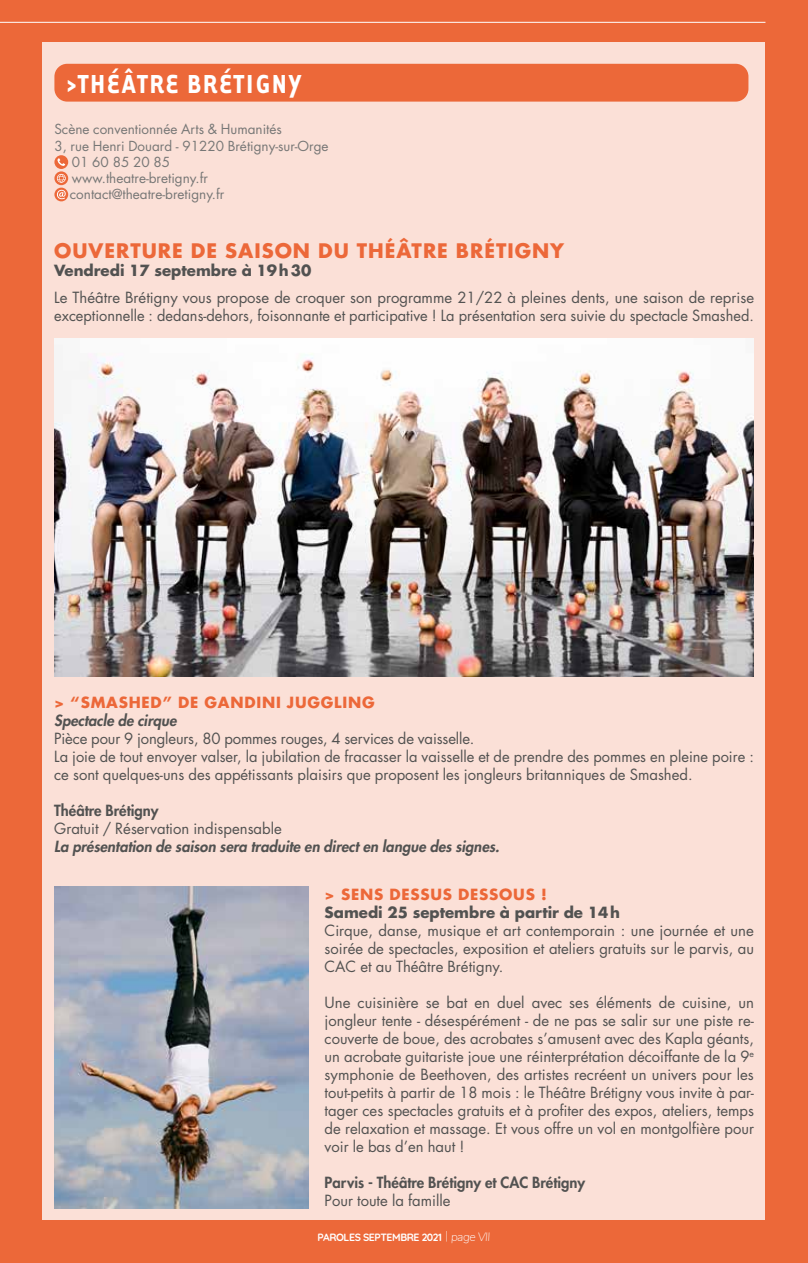
<style>
.page{position:relative;width:808px;height:1263px;background:#ec6839}
.page>*{position:absolute;margin:0;border:0;box-sizing:border-box;transform-origin:0 0}
.t1{font:700 30px "Tarzana Nar OT";letter-spacing:.06em;color:#fff}
.t2{font:700 19.5px "Futura Std";letter-spacing:.05em;color:#ec6839}
.t3{font:15px/18px "Futura Std";color:#525251}
.t4{font:italic 800 15px "Futura Std";color:#525251}
.t5{font:700 15px "Futura Std";color:#525251}
.t6{font:800 15px "Futura Std";color:#525251}
.t7{font:700 15px "Futura Std";letter-spacing:.05em;color:#ec6839}
.t8{font:13.5px "Futura Std";color:#777776}
.t9{font:700 10.5px "Quicksand";letter-spacing:-.04em;color:#fff}
.s1{font-family:"Alexina";font-weight:400;font-size:13.5px}
.s2{font-family:"Nunito";font-weight:200;font-style:italic;font-size:12px}
</style>
<div class="page">
<div style="left:43px;top:43px;width:722px;height:1177px;background:#fbe0d7"></div>
<div style="left:54px;top:64px;width:694px;height:38px;background:#ec6839;border-radius:13px"></div>
<div style="left:54px;top:155px;width:14px;height:14px;background:#ec6839;border-radius:50%"></div>
<svg style="left:57px;top:158px;width:8px;height:8px"></svg>
<svg style="left:54px;top:171px;width:14px;height:14px"></svg>
<svg style="left:57px;top:174px;width:9px;height:9px"></svg>
<svg style="left:54px;top:188px;width:14px;height:13px"></svg>
<svg style="left:57px;top:190px;width:9px;height:9px"></svg>
<img style="left:54px;top:338px;width:700px;height:338px">
<img style="left:54px;top:886px;width:255px;height:323px">
<hr style="left:0;top:22px;width:765px;height:1px;background:#fff">
<h1 class="t1" style="left:66px;top:65px;width:236px">&gt;THÉÂTRE BRÉTIGNY</h1>
<p class="t8" style="left:54px;top:121px;width:229px">Scène conventionnée Arts &amp; Humanités</p>
<p class="t8" style="left:54px;top:137px;width:276px">3, rue Henri Douard - 91220 Brétigny-sur-Orge</p>
<p class="t8" style="left:72px;top:153px;width:100px">01 60 85 20 85</p>
<p class="t8" style="left:72px;top:169px;width:137px">www.theatre-bretigny.fr</p>
<p class="t8" style="left:70px;top:186px;width:156px">contact@theatre-bretigny.fr</p>
<h2 class="t2" style="left:54px;top:238px;width:511px">OUVERTURE DE SAISON DU THÉÂTRE BRÉTIGNY</h2>
<p class="t5" style="left:54px;top:261px;width:259px">Vendredi 17 septembre à 19h30</p>
<p class="t3" style="left:54px;top:289px;width:701px">Le Théâtre Brétigny vous propose de croquer son programme 21/22 à pleines dents, une saison de reprise exceptionnelle : dedans-dehors, foisonnante et participative ! La présentation sera suivie du spectacle Smashed.</p>
<p class="t7" style="left:54px;top:692px;width:322px">&gt; “SMASHED” DE GANDINI JUGGLING</p>
<p class="t4" style="left:54px;top:710px;width:124px">Spectacle de cirque</p>
<p class="t3" style="left:54px;top:729px;width:701px">Pièce pour 9 jongleurs, 80 pommes rouges, 4 services de vaisselle.<br>La joie de tout envoyer valser, la jubilation de fracasser la vaisselle et de prendre des pommes en pleine poire : ce sont quelques-uns des appétissants plaisirs que proposent les jongleurs britanniques de Smashed.</p>
<p class="t6" style="left:54px;top:800px;width:106px">Théâtre Brétigny</p>
<p class="t3" style="left:54px;top:819px;width:229px">Gratuit / Réservation indispensable</p>
<p class="t4" style="left:54px;top:836px;width:447px">La présentation de saison sera traduite en direct en langue des signes.</p>
<p class="t7" style="left:325px;top:884px;width:224px">&gt; SENS DESSUS DESSOUS !</p>
<p class="t5" style="left:325px;top:902px;width:297px">Samedi 25 septembre à partir de 14h</p>
<p class="t3" style="left:325px;top:921px;width:431px;text-align:justify">Cirque, danse, musique et art contemporain : une journée et une soirée de spectacles, exposition et ateliers gratuits sur le parvis, au CAC et au Théâtre Brétigny.</p>
<p class="t3" style="left:325px;top:993px;width:431px;text-align:justify">Une cuisinière se bat en duel avec ses éléments de cuisine, un jongleur tente - désespérément - de ne pas se salir sur une piste re&shy;couverte de boue, des acrobates s’amusent avec des Kapla géants, un acrobate guitariste joue une réinterprétation décoiffante de la 9<sup>e </sup>symphonie de Beethoven, des artistes recréent un univers pour les tout-petits à partir de 18 mois : le Théâtre Brétigny vous invite à par&shy;tager ces spectacles gratuits et à profiter des expos, ateliers, temps de relaxation et massage. Et vous offre un vol en montgolfière pour voir le bas d’en haut !</p>
<p class="t6" style="left:325px;top:1173px;width:262px">Parvis - Théâtre Brétigny et CAC Brétigny</p>
<p class="t3" style="left:325px;top:1191px;width:127px">Pour toute la famille</p>
<p class="t9" style="left:318px;top:1229px;width:174px">PAROLES SEPTEMBRE 2021 <span class="s1">|</span> <span class="s2">page VII</span></p>
</div>
